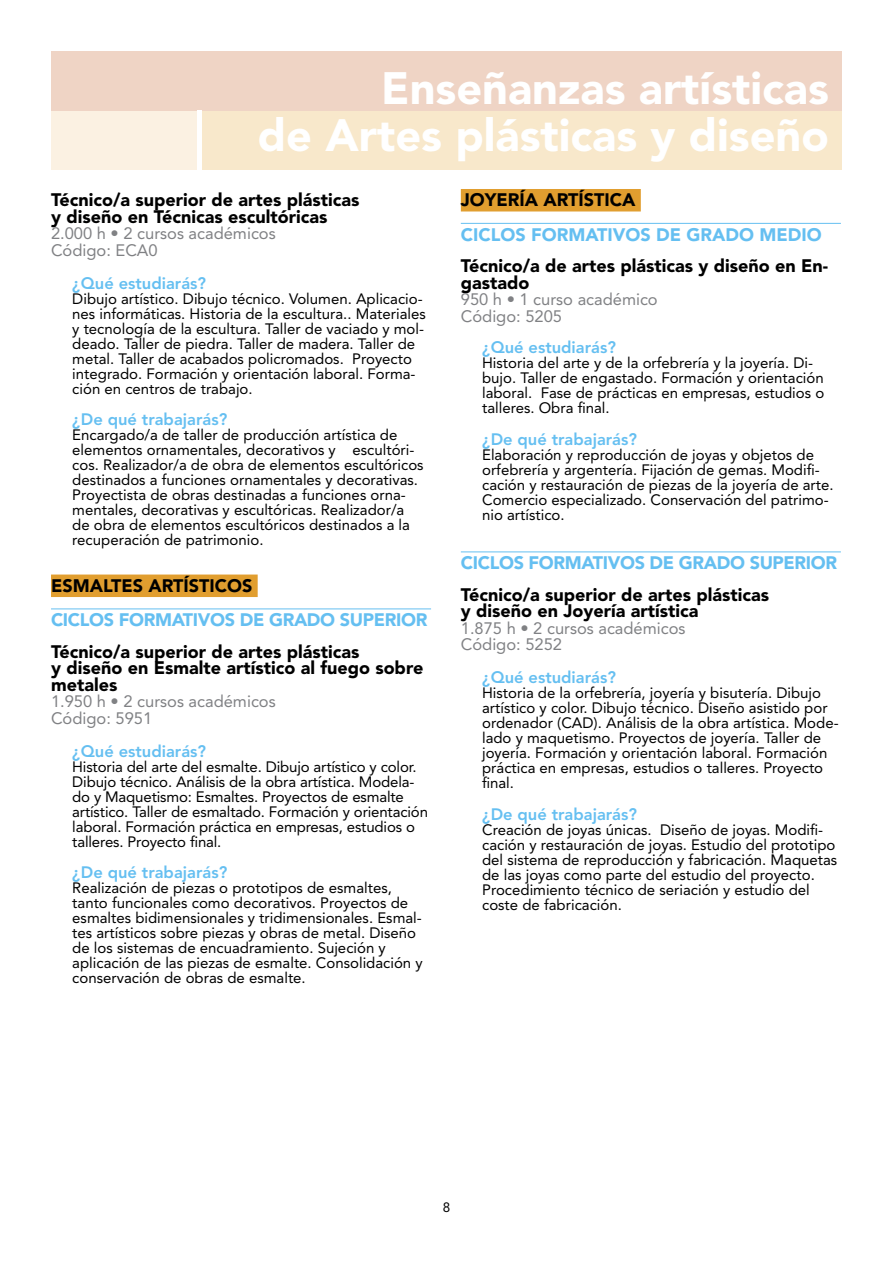
<style>
.page{position:relative;width:893px;height:1263px;background:#fff}
.page>*{position:absolute;margin:0;border:0;box-sizing:border-box;transform-origin:0 0}
.t1{font:900 45px/46.5px "Avenir LT Std";color:#fff;text-align:right}
.curs{font:900 18px/16.5px "Avenir LT Std";color:#000}
.cicles{font:900 18px "Avenir LT Std";letter-spacing:-.02em;color:#65bff1}
.tipus{font:900 18px "Avenir LT Std";color:#000}
.cicles-2{font:900 18px "Avenir LT Std";color:#65bff1}
.Codi{font:16.5px "Avenir LT Std";color:#808184}
.pregunta{font:800 16.5px "Avenir LT Std";color:#65bff1}
.text{font:15px/15px "Avenir LT Std";color:#000}
.text-2{font:13.5px "Avenir LT Std";color:#000}
</style>
<div class="page">
<div style="left:51px;top:111px;width:791px;height:59px;background:#f8e8cb"></div>
<div style="left:51px;top:111px;width:149px;height:59px;background:#fbf1e2"></div>
<div style="left:51px;top:51px;width:791px;height:60px;background:#efd4c5"></div>
<hr style="left:198px;top:111px;width:4px;height:59px;background:#fff">
<div style="left:51px;top:574px;width:207px;height:23px;background:#e19e2f"></div>
<hr style="left:51px;top:608px;width:380px;height:1px;background:#65bff1">
<div style="left:461px;top:189px;width:180px;height:22px;background:#e19e2f"></div>
<hr style="left:461px;top:223px;width:380px;height:1px;background:#65bff1">
<hr style="left:461px;top:551px;width:380px;height:1px;background:#65bff1">
<p class="t1" style="left:258px;top:65px;width:572px">Enseñanzas artísticas<br>de Artes plásticas y diseño</p>
<p class="curs" style="left:51px;top:192px;width:310px">Técnico/a superior de artes plásticas y diseño en Técnicas escultóricas</p>
<p class="Codi" style="left:51px;top:224px;width:226px">2.000 h • 2 cursos académicos</p>
<p class="Codi" style="left:51px;top:240px;width:108px">Código: ECA0</p>
<p class="pregunta" style="left:72px;top:273px;width:135px">¿Qué estudiarás?</p>
<p class="text" style="left:72px;top:291px;width:355px">Dibujo artístico. Dibujo técnico. Volumen. Aplicacio&shy;nes informáticas. Historia de la escultura.. Materiales y tecnología de la escultura. Taller de vaciado y mol&shy;deado. Taller de piedra. Taller de madera. Taller de metal. Taller de acabados policromados. Proyecto integrado. Formación y orientación laboral. Forma&shy;ción en centros de trabajo.</p>
<p class="pregunta" style="left:72px;top:410px;width:156px">¿De qué trabajarás?</p>
<p class="text" style="left:72px;top:428px;width:353px">Encargado/a de taller de producción artística de elementos ornamentales, decorativos y escultóri&shy;cos. Realizador/a de obra de elementos escultóricos destinados a funciones ornamentales y decorativas.<br>Proyectista de obras destinadas a funciones orna&shy;mentales, decorativas y escultóricas. Realizador/a de obra de elementos escultóricos destinados a la recuperación de patrimonio.</p>
<p class="tipus" style="left:51px;top:575px;width:203px">ESMALTES ARTÍSTICOS</p>
<p class="cicles" style="left:51px;top:609px;width:378px">CICLOS FORMATIVOS DE GRADO SUPERIOR</p>
<p class="curs" style="left:51px;top:643px;width:374px">Técnico/a superior de artes plásticas<br>y diseño en Esmalte artístico al fuego sobre metales</p>
<p class="Codi" style="left:51px;top:692px;width:226px">1.950 h • 2 cursos académicos</p>
<p class="Codi" style="left:51px;top:708px;width:103px">Código: 5951</p>
<p class="pregunta" style="left:72px;top:741px;width:135px">¿Qué estudiarás?</p>
<p class="text" style="left:72px;top:759px;width:357px">Historia del arte del esmalte. Dibujo artístico y color.<br>Dibujo técnico. Análisis de la obra artística. Modela&shy;do y Maquetismo: Esmaltes. Proyectos de esmalte artístico. Taller de esmaltado. Formación y orientación laboral. Formación práctica en empresas, estudios o talleres. Proyecto final.</p>
<p class="pregunta" style="left:72px;top:863px;width:156px">¿De qué trabajarás?</p>
<p class="text" style="left:72px;top:881px;width:352px">Realización de piezas o prototipos de esmaltes, tanto funcionales como decorativos. Proyectos de esmaltes bidimensionales y tridimensionales. Esmal&shy;tes artísticos sobre piezas y obras de metal. Diseño de los sistemas de encuadramiento. Sujeción y aplicación de las piezas de esmalte. Consolidación y conservación de obras de esmalte.</p>
<p class="tipus" style="left:461px;top:189px;width:176px">JOYERÍA ARTÍSTICA</p>
<p class="cicles-2" style="left:461px;top:224px;width:362px">CICLOS FORMATIVOS DE GRADO MEDIO</p>
<p class="curs" style="left:461px;top:258px;width:369px">Técnico/a de artes plásticas y diseño en En&shy;gastado</p>
<p class="Codi" style="left:461px;top:290px;width:198px">950 h • 1 curso académico</p>
<p class="Codi" style="left:461px;top:306px;width:103px">Código: 5205</p>
<p class="pregunta" style="left:482px;top:338px;width:135px">¿Qué estudiarás?</p>
<p class="text" style="left:482px;top:356px;width:344px">Historia del arte y de la orfebrería y la joyería. Di&shy;bujo. Taller de engastado. Formación y orientación laboral. Fase de prácticas en empresas, estudios o talleres. Obra final.</p>
<p class="pregunta" style="left:482px;top:429px;width:156px">¿De qué trabajarás?</p>
<p class="text" style="left:482px;top:447px;width:353px">Elaboración y reproducción de joyas y objetos de orfebrería y argentería. Fijación de gemas. Modifi&shy;cación y restauración de piezas de la joyería de arte.<br>Comercio especializado. Conservación del patrimo&shy;nio artístico.</p>
<p class="cicles" style="left:461px;top:552px;width:378px">CICLOS FORMATIVOS DE GRADO SUPERIOR</p>
<p class="curs" style="left:461px;top:586px;width:310px">Técnico/a superior de artes plásticas y diseño en Joyería artística</p>
<p class="Codi" style="left:461px;top:618px;width:226px">1.875 h • 2 cursos académicos</p>
<p class="Codi" style="left:461px;top:635px;width:103px">Código: 5252</p>
<p class="pregunta" style="left:482px;top:668px;width:135px">¿Qué estudiarás?</p>
<p class="text" style="left:482px;top:686px;width:358px">Historia de la orfebrería, joyería y bisutería. Dibujo artístico y color. Dibujo técnico. Diseño asistido por ordenador (CAD). Análisis de la obra artística. Mode&shy;lado y maquetismo. Proyectos de joyería. Taller de joyería. Formación y orientación laboral. Formación práctica en empresas, estudios o talleres. Proyecto final.</p>
<p class="pregunta" style="left:482px;top:804px;width:156px">¿De qué trabajarás?</p>
<p class="text" style="left:482px;top:822px;width:357px">Creación de joyas únicas. Diseño de joyas. Modifi&shy;cación y restauración de joyas. Estudio del prototipo del sistema de reproducción y fabricación. Maquetas de las joyas como parte del estudio del proyecto.<br>Procedimiento técnico de seriación y estudio del coste de fabricación.</p>
<p class="text-2" style="left:443px;top:1199px;width:9px">8</p>
</div>
